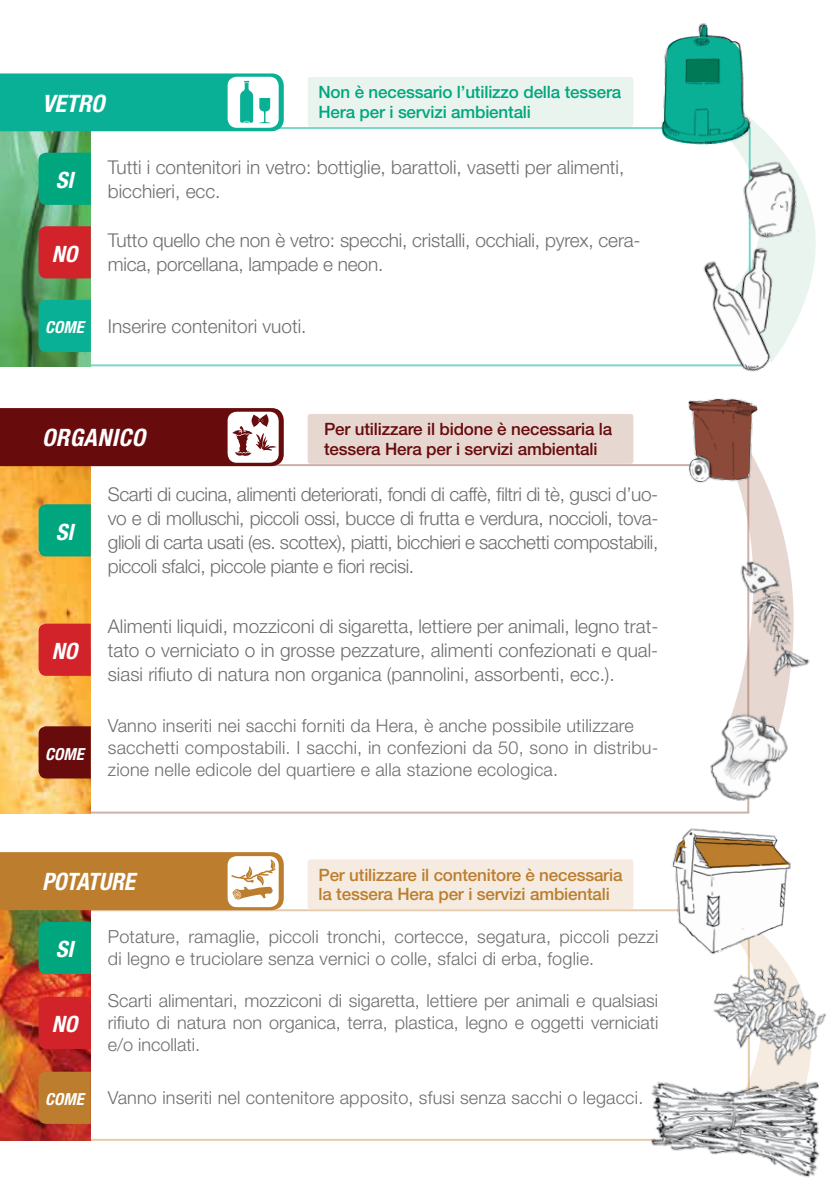
<style>
.page{position:relative;width:840px;height:1191px;background:#fff}
.page>*{position:absolute;margin:0;border:0;box-sizing:border-box;transform-origin:0 0}
.t1{font:italic 700 condensed 24px "Helvetica Neue LT Std";letter-spacing:.005em;color:#fff}
.t2{font:italic 700 condensed 24px "Helvetica Neue LT Std";letter-spacing:.005em;color:#fff;scale:.96 1}
.t3{font:italic 700 condensed 22.6px "Helvetica Neue LT Std";color:#fff}
.t4{font:300 19px/24px "Helvetica Neue LT Std";color:#6d6e71}
.t5{font:300 18px/22px "Helvetica Neue LT Std";letter-spacing:.01em;color:#6d6e71}
.t6{font:500 17px/19.6px "Helvetica Neue LT Std";letter-spacing:-.01em;color:#bc7e2e}
.t7{font:500 17px/19.6px "Helvetica Neue LT Std";letter-spacing:-.01em;color:#680b0d}
.t8{font:500 17px/19.6px "Helvetica Neue LT Std";letter-spacing:-.01em;color:#00a77e}
.t9{font:italic 700 condensed 16.6px "Helvetica Neue LT Std";color:#fff}
</style>
<div class="page">
<svg style="left:735px;top:126px;width:81px;height:124px"></svg>
<img style="left:0;top:131px;width:91px;height:235px">
<div style="left:39px;top:153px;width:52px;height:52px;background:#00a77e"></div>
<div style="left:39px;top:226px;width:52px;height:52px;background:#d2232a"></div>
<div style="left:39px;top:300px;width:52px;height:52px;background:#0ab095"></div>
<img style="left:735px;top:157px;width:75px;height:78px">
<img style="left:681px;top:235px;width:134px;height:137px">
<img style="left:656px;top:23px;width:103px;height:123px">
<svg style="left:659px;top:24px;width:92px;height:122px"></svg>
<div style="left:685px;top:59px;width:33px;height:23px;background:#007957"></div>
<div style="left:307px;top:77px;width:326px;height:50px;background:#e9f4ef;border-radius:3px"></div>
<svg style="left:734px;top:463px;width:53px;height:244px;fill:#e6d7d1"></svg>
<img style="left:0;top:466px;width:91px;height:347px">
<div style="left:39px;top:504px;width:52px;height:52px;background:#00a77e"></div>
<div style="left:39px;top:623px;width:52px;height:53px;background:#d2232a"></div>
<div style="left:39px;top:726px;width:52px;height:52px;background:#680b0d"></div>
<img style="left:710px;top:707px;width:78px;height:102px">
<svg style="left:688px;top:398px;width:68px;height:83px;background:#9d7065"></svg>
<svg style="left:0;top:408px;width:283px;height:58px;background:#7b2a2b"></svg>
<div style="left:307px;top:414px;width:326px;height:50px;background:#e6d7d1;border-radius:3px"></div>
<img style="left:0;top:910px;width:91px;height:230px">
<div style="left:39px;top:921px;width:52px;height:53px;background:#00a77e"></div>
<div style="left:39px;top:996px;width:52px;height:53px;background:#d2232a"></div>
<div style="left:39px;top:1071px;width:52px;height:52px;background:#bc7e2e"></div>
<svg style="left:0;top:852px;width:283px;height:58px;background:#c48e48"></svg>
<img style="left:783px;top:1166px;width:35px;height:12px">
<img style="left:644px;top:1082px;width:176px;height:84px">
<div style="left:307px;top:859px;width:326px;height:50px;background:#f5ebe0;border-radius:3px"></div>
<img style="left:747px;top:1013px;width:79px;height:69px">
<img style="left:713px;top:957px;width:111px;height:113px">
<img style="left:644px;top:828px;width:147px;height:129px">
<svg style="left:695px;top:836px;width:94px;height:32px"></svg>
<svg style="left:675px;top:840px;width:9px;height:21px"></svg>
<img style="left:734px;top:545px;width:76px;height:151px">
<svg style="left:0;top:73px;width:283px;height:58px;background:#29baa2"></svg>
<p class="t1" style="left:42px;top:89px;width:64px">VETRO</p>
<p class="t8" style="left:318px;top:82px;width:304px">Non è necessario l’utilizzo della tessera<br>Hera per i servizi ambientali</p>
<p class="t3" style="left:56px;top:166px;width:19px">SI</p>
<p class="t3" style="left:52px;top:240px;width:27px">NO</p>
<p class="t4" style="left:108px;top:154px;width:517px">Tutti i contenitori in vetro: bottiglie, barattoli, vasetti per alimenti, bicchieri, ecc.</p>
<p class="t4" style="left:108px;top:228px;width:534px">Tutto quello che non è vetro: specchi, cristalli, occhiali, pyrex, cera&shy;mica, porcellana, lampade e neon.</p>
<p class="t9" style="left:45px;top:317px;width:40px">COME</p>
<p class="t4" style="left:108px;top:313px;width:200px">Inserire contenitori vuoti.</p>
<p class="t1" style="left:42px;top:422px;width:104px">ORGANICO</p>
<p class="t7" style="left:324px;top:419px;width:289px">Per utilizzare il bidone è necessaria la tessera Hera per i servizi ambientali</p>
<p class="t3" style="left:56px;top:518px;width:19px">SI</p>
<p class="t3" style="left:52px;top:637px;width:27px">NO</p>
<p class="t9" style="left:45px;top:743px;width:40px">COME</p>
<p class="t4" style="left:108px;top:482px;width:551px;text-align:justify">Scarti di cucina, alimenti deteriorati, fondi di caffè, filtri di tè, gusci d’uo&shy;vo e di molluschi, piccoli ossi, bucce di frutta e verdura, noccioli, tova&shy;glioli di carta usati (es. scottex), piatti, bicchieri e sacchetti compostabili, piccoli sfalci, piccole piante e fiori recisi.</p>
<p class="t4" style="left:108px;top:613px;width:551px;text-align:justify">Alimenti liquidi, mozziconi di sigaretta, lettiere per animali, legno trat&shy;tato o verniciato o in grosse pezzature, alimenti confezionati e qual&shy;siasi rifiuto di natura non organica (pannolini, assorbenti, ecc.).</p>
<p class="t5" style="left:108px;top:714px;width:551px">Vanno inseriti nei sacchi forniti da Hera, è anche possibile utilizzare sacchetti compostabili. I sacchi, in confezioni da 50, sono in distribu&shy;zione nelle edicole del quartiere e alla stazione ecologica.</p>
<p class="t2" style="left:42px;top:866px;width:98px">POTATURE</p>
<p class="t6" style="left:318px;top:864px;width:305px">Per utilizzare il contenitore è necessaria la tessera Hera per i servizi ambientali</p>
<p class="t3" style="left:56px;top:935px;width:19px">SI</p>
<p class="t3" style="left:52px;top:1010px;width:27px">NO</p>
<p class="t5" style="left:108px;top:925px;width:551px">Potature, ramaglie, piccoli tronchi, cortecce, segatura, piccoli pezzi di legno e truciolare senza vernici o colle, sfalci di erba, foglie.</p>
<p class="t5" style="left:108px;top:989px;width:551px;text-align:justify">Scarti alimentari, mozziconi di sigaretta, lettiere per animali e qualsiasi rifiuto di natura non organica, terra, plastica, legno e oggetti verniciati e/o incollati.</p>
<p class="t9" style="left:45px;top:1089px;width:40px">COME</p>
<p class="t5" style="left:108px;top:1086px;width:536px">Vanno inseriti nel contenitore apposito, sfusi senza sacchi o legacci.</p>
</div>
